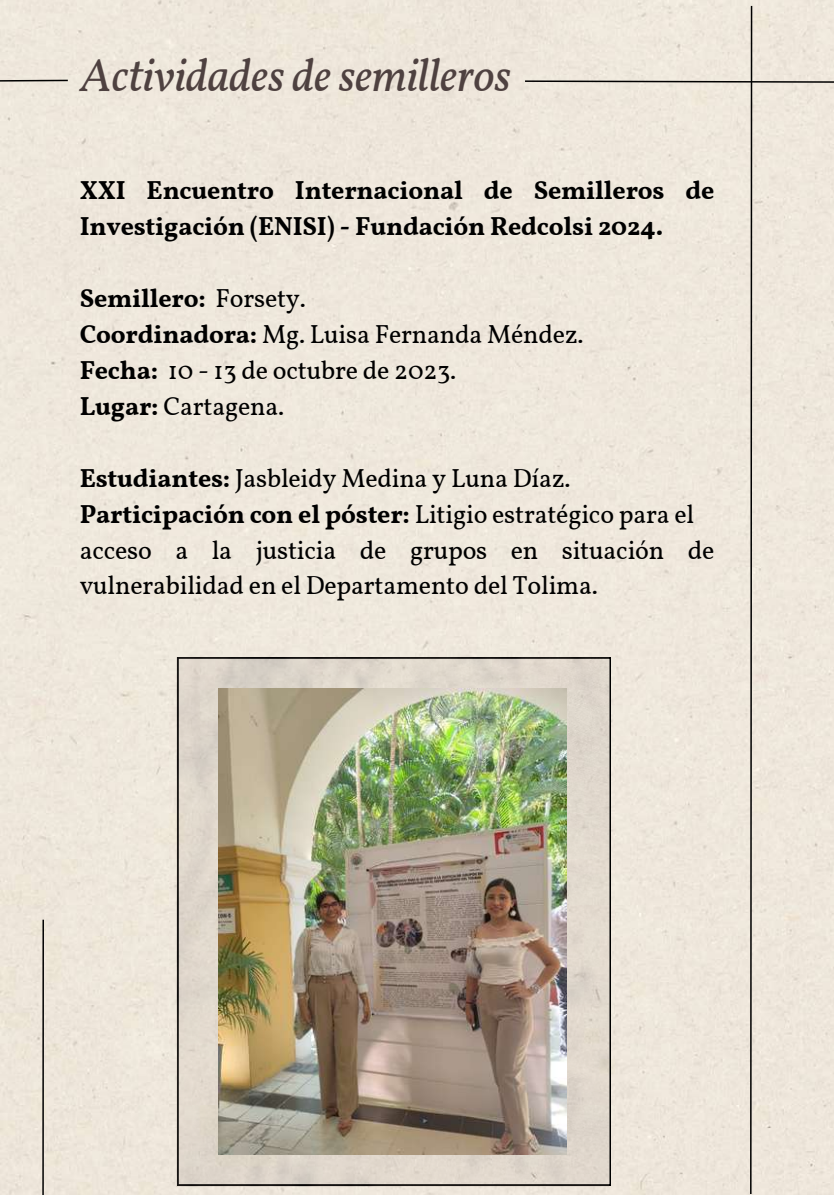
<style>
.page{position:relative;width:834px;height:1196px;background:#fff}
.page>*{position:absolute;margin:0;border:0;box-sizing:border-box;transform-origin:0 0}
.t1{font:italic 46.2px "Vollkorn";letter-spacing:-.01em;color:#4e4140}
.t2{font:26px/36px "Vollkorn";letter-spacing:-.01em;color:#000}
.t3{font:700 26px/36px "Vollkorn";letter-spacing:-.01em;color:#000}
.s1{font-weight:700}
</style>
<div class="page">
<svg style="left:0;top:79px;width:69px;height:4px"></svg>
<div style="left:523px;top:4px;width:310px;height:1190px;background:#efe7dc"></div>
<svg style="left:41px;top:918px;width:4px;height:276px"></svg>
<img style="left:177px;top:657px;width:431px;height:529px">
<img style="left:219px;top:689px;width:347px;height:465px">
<h1 class="t1" style="left:80px;top:47px;width:432px">Actividades de semilleros</h1>
<p class="t3" style="left:80px;top:174px;width:636px">XXI Encuentro Internacional de Semilleros de<br>Investigación (ENISI) - Fundación Redcolsi 2024.</p>
<p class="t2" style="left:80px;top:282px;width:505px"><span class="s1">Semillero:</span> Forsety.<br><span class="s1">Coordinadora:</span> Mg. Luisa Fernanda Méndez.<br><span class="s1">Fecha:</span> 10 - 13 de octubre de 2023.<br><span class="s1">Lugar:</span> Cartagena.</p>
<p class="t2" style="left:80px;top:462px;width:636px"><span class="s1">Estudiantes:</span> Jasbleidy Medina y Luna Díaz.<br><span class="s1">Participación con el póster:</span> Litigio estratégico para el acceso a la justicia de grupos en situación de vulnerabilidad en el Departamento del Tolima.</p>
</div>
